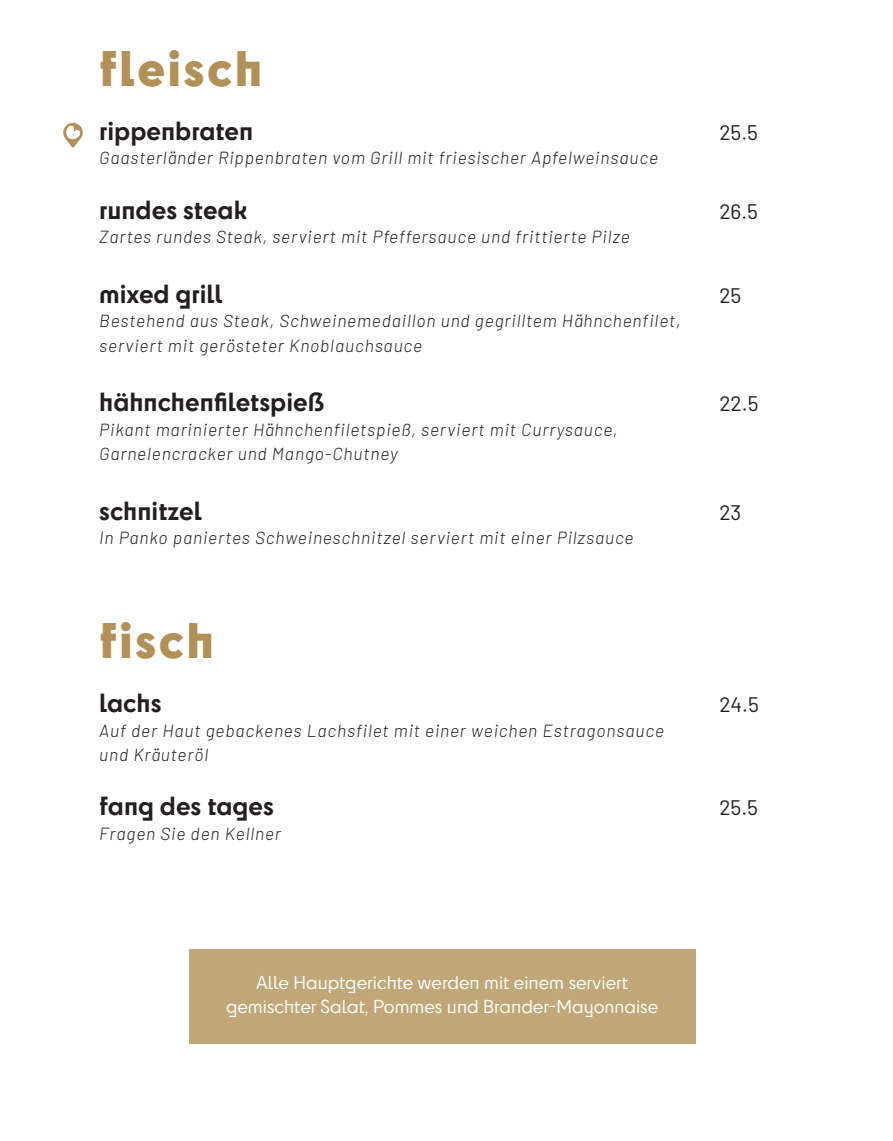
<style>
.page{position:relative;width:893px;height:1141px;background:#fff}
.page>*{position:absolute;margin:0;border:0;box-sizing:border-box;transform-origin:0 0}
.gerecht{font:800 46.55px "Cy";letter-spacing:.05em;color:#b29156}
.gerecht_kapitalen{font:700 24.5px "Cy";color:#231f20}
.gerecht_kapitalen-2{font:21px "Barlow";color:#231f20}
.gerecht_kapitalen-3{font:italic 300 17.5px "Barlow";letter-spacing:.05em;color:#231f20}
.t1{font:17.5px "Cy";color:#fff}
</style>
<div class="page">
<div style="left:189px;top:949px;width:506px;height:95px;background:#c1a777"></div>
<svg style="left:63px;top:122px;width:20px;height:26px"></svg>
<p class="gerecht" style="left:99px;top:32px;width:165px">fleisch</p>
<p class="gerecht_kapitalen" style="left:99px;top:112px;width:156px">rippenbraten</p>
<p class="gerecht_kapitalen-2" style="left:719px;top:117px;width:40px">25.5</p>
<p class="gerecht_kapitalen-3" style="left:99px;top:145px;width:560px">Gaasterländer Rippenbraten vom Grill mit friesischer Apfelweinsauce</p>
<p class="gerecht_kapitalen" style="left:99px;top:191px;width:150px">rundes steak</p>
<p class="gerecht_kapitalen-2" style="left:719px;top:196px;width:40px">26.5</p>
<p class="gerecht_kapitalen-3" style="left:99px;top:224px;width:532px">Zartes rundes Steak, serviert mit Pfeffersauce und frittierte Pilze</p>
<p class="gerecht_kapitalen" style="left:99px;top:275px;width:125px">mixed grill</p>
<p class="gerecht_kapitalen-2" style="left:719px;top:280px;width:24px">25</p>
<p class="gerecht_kapitalen-3" style="left:99px;top:308px;width:583px">Bestehend aus Steak, Schweinemedaillon und gegrilltem Hähnchenfilet,</p>
<p class="gerecht_kapitalen-3" style="left:99px;top:333px;width:324px">serviert mit gerösteter Knoblauchsauce</p>
<p class="gerecht_kapitalen" style="left:99px;top:383px;width:227px">hähnchenfiletspieß</p>
<p class="gerecht_kapitalen-2" style="left:719px;top:388px;width:41px">22.5</p>
<p class="gerecht_kapitalen-3" style="left:99px;top:417px;width:520px">Pikant marinierter Hähnchenfiletspieß, serviert mit Currysauce,</p>
<p class="gerecht_kapitalen-3" style="left:99px;top:441px;width:300px">Garnelencracker und Mango-Chutney</p>
<p class="gerecht_kapitalen" style="left:99px;top:492px;width:104px">schnitzel</p>
<p class="gerecht_kapitalen-2" style="left:719px;top:497px;width:23px">23</p>
<p class="gerecht_kapitalen-3" style="left:99px;top:525px;width:536px">In Panko paniertes Schweineschnitzel serviert mit einer Pilzsauce</p>
<p class="gerecht" style="left:99px;top:604px;width:116px">fisch</p>
<p class="gerecht_kapitalen" style="left:99px;top:684px;width:64px">lachs</p>
<p class="gerecht_kapitalen-2" style="left:719px;top:689px;width:41px">24.5</p>
<p class="gerecht_kapitalen-3" style="left:99px;top:718px;width:566px">Auf der Haut gebackenes Lachsfilet mit einer weichen Estragonsauce</p>
<p class="gerecht_kapitalen-3" style="left:99px;top:742px;width:110px">und Kräuteröl</p>
<p class="gerecht_kapitalen" style="left:99px;top:788px;width:176px">fang des tages</p>
<p class="gerecht_kapitalen-2" style="left:719px;top:793px;width:40px">25.5</p>
<p class="gerecht_kapitalen-3" style="left:99px;top:821px;width:183px">Fragen Sie den Kellner</p>
<p class="t1" style="left:256px;top:970px;width:373px">Alle Hauptgerichte werden mit einem serviert</p>
<p class="t1" style="left:226px;top:994px;width:434px">gemischter Salat, Pommes und Brander-Mayonnaise</p>
</div>
